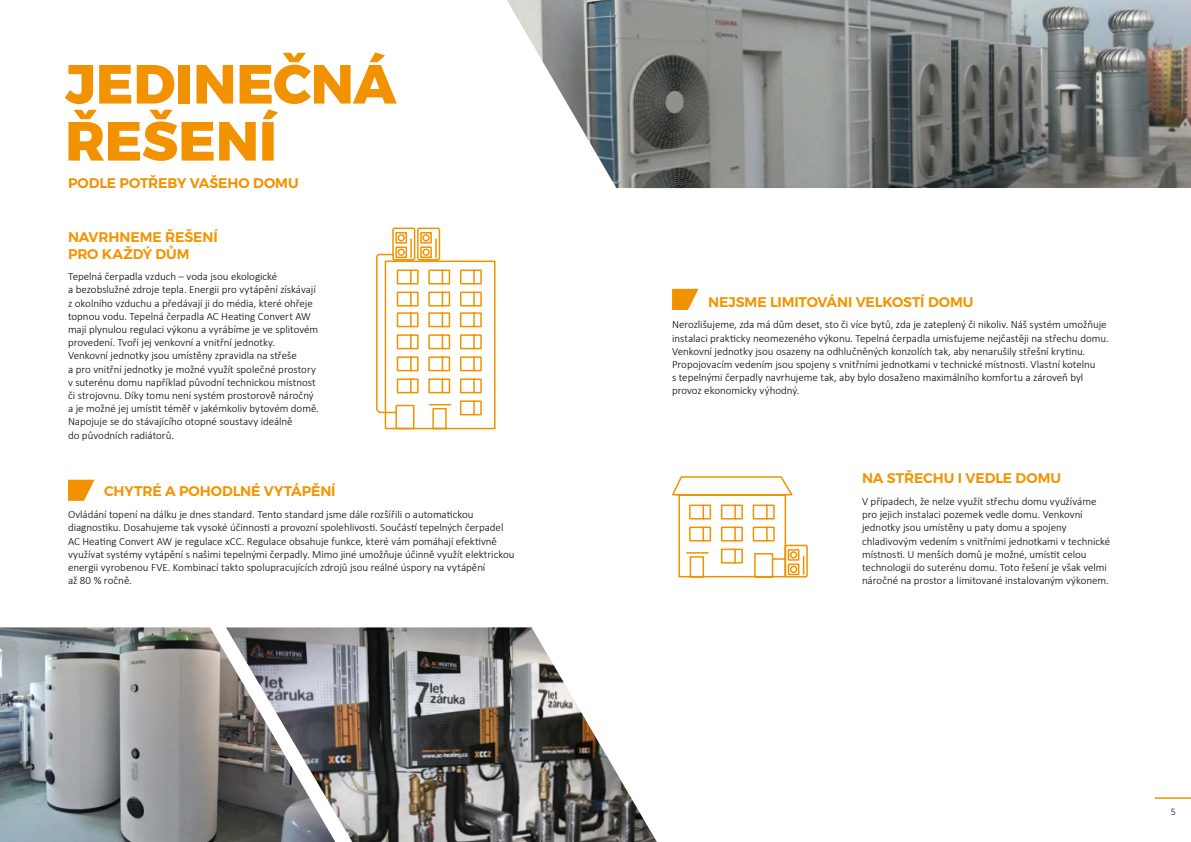
<style>
.page{position:relative;width:1191px;height:842px;background:#fff}
.page>*{position:absolute;margin:0;border:0;box-sizing:border-box;transform-origin:0 0}
.t1{font:800 55px/57px "Montserrat";color:#f39200}
.t2{font:600 14px/16.8px "Montserrat";letter-spacing:-.005em;color:#f49400}
.t3{font:600 14px "Montserrat";letter-spacing:-.005em;color:#f39200}
.t4{font:300 11px/13.2px "Calibri";letter-spacing:-.005em;color:#000}
.t5{font:300 10px "Calibri";color:#000}
</style>
<div class="page">
<hr style="left:1154px;top:797px;width:37px;height:2px;background:#f39200">
<img style="left:351px;top:627px;width:306px;height:215px">
<img style="left:0;top:627px;width:205px;height:215px">
<svg style="left:205px;top:627px;width:146px;height:215px;background:#858283"></svg>
<svg style="left:672px;top:476px;width:136px;height:102px"></svg>
<svg style="left:376px;top:227px;width:120px;height:203px"></svg>
<svg style="left:68px;top:480px;width:26px;height:21px"></svg>
<svg style="left:672px;top:289px;width:26px;height:21px"></svg>
<img style="left:507px;top:0;width:684px;height:188px">
<h1 class="t1" style="left:65px;top:57px;width:333px">JEDINEČNÁ<br>ŘEŠENÍ</h1>
<p class="t3" style="left:68px;top:174px;width:232px">PODLE POTŘEBY VAŠEHO DOMU</p>
<p class="t2" style="left:68px;top:228px;width:151px">NAVRHNEME ŘEŠENÍ<br>PRO KAŽDÝ DŮM</p>
<p class="t4" style="left:68px;top:270px;width:252px">Tepelná čerpadla vzduch – voda jsou ekologické<br>a bezobslužné zdroje tepla. Energii pro vytápění získávají z okolního vzduchu a předávají ji do média, které ohřeje topnou vodu. Tepelná čerpadla AC Heating Convert AW mají plynulou regulaci výkonu a vyrábíme je ve splitovém provedení. Tvoří jej venkovní a vnitřní jednotky.<br>Venkovní jednotky jsou umístěny zpravidla na střeše<br>a pro vnitřní jednotky je možné využít společné prostory v suterénu domu například původní technickou místnost či strojovnu. Díky tomu není systém prostorově náročný a je možné jej umístit téměř v jakémkoliv bytovém domě.<br>Napojuje se do stávajícího otopné soustavy ideálně<br>do původních radiátorů.</p>
<p class="t2" style="left:104px;top:483px;width:233px">CHYTRÉ A POHODLNÉ VYTÁPĚNÍ</p>
<p class="t4" style="left:68px;top:508px;width:448px">Ovládání topení na dálku je dnes standard. Tento standard jsme dále rozšířili o automatickou diagnostiku. Dosahujeme tak vysoké účinnosti a provozní spolehlivosti. Součástí tepelných čerpadel AC Heating Convert AW je regulace xCC. Regulace obsahuje funkce, které vám pomáhají efektivně využívat systémy vytápění s našimi tepelnými čerpadly. Mimo jiné umožňuje účinně využít elektrickou energii vyrobenou FVE. Kombinací takto spolupracujících zdrojů jsou reálné úspory na vytápění<br>až 80 % ročně.</p>
<p class="t2" style="left:708px;top:293px;width:267px">NEJSME LIMITOVÁNI VELKOSTÍ DOMU</p>
<p class="t4" style="left:672px;top:318px;width:438px">Nerozlišujeme, zda má dům deset, sto či více bytů, zda je zateplený či nikoliv. Náš systém umožňuje instalaci prakticky neomezeného výkonu. Tepelná čerpadla umisťujeme nejčastěji na střechu domu.<br>Venkovní jednotky jsou osazeny na odhlučněných konzolích tak, aby nenarušily střešní krytinu.<br>Propojovacím vedením jsou spojeny s vnitřními jednotkami v technické místnosti. Vlastní kotelnu<br>s tepelnými čerpadly navrhujeme tak, aby bylo dosaženo maximálního komfortu a zároveň byl provoz ekonomicky výhodný.</p>
<p class="t2" style="left:862px;top:470px;width:200px">NA STŘECHU I VEDLE DOMU</p>
<p class="t4" style="left:862px;top:495px;width:250px">V případech, že nelze využít střechu domu využíváme pro jejich instalaci pozemek vedle domu. Venkovní jednotky jsou umístěny u paty domu a spojeny chladivovým vedením s vnitřními jednotkami v technické místnosti. U menších domů je možné, umístit celou technologii do suterénu domu. Toto řešení je však velmi náročné na prostor a limitované instalovaným výkonem.</p>
<p class="t5" style="left:1171px;top:805px;width:7px">5</p>
</div>
